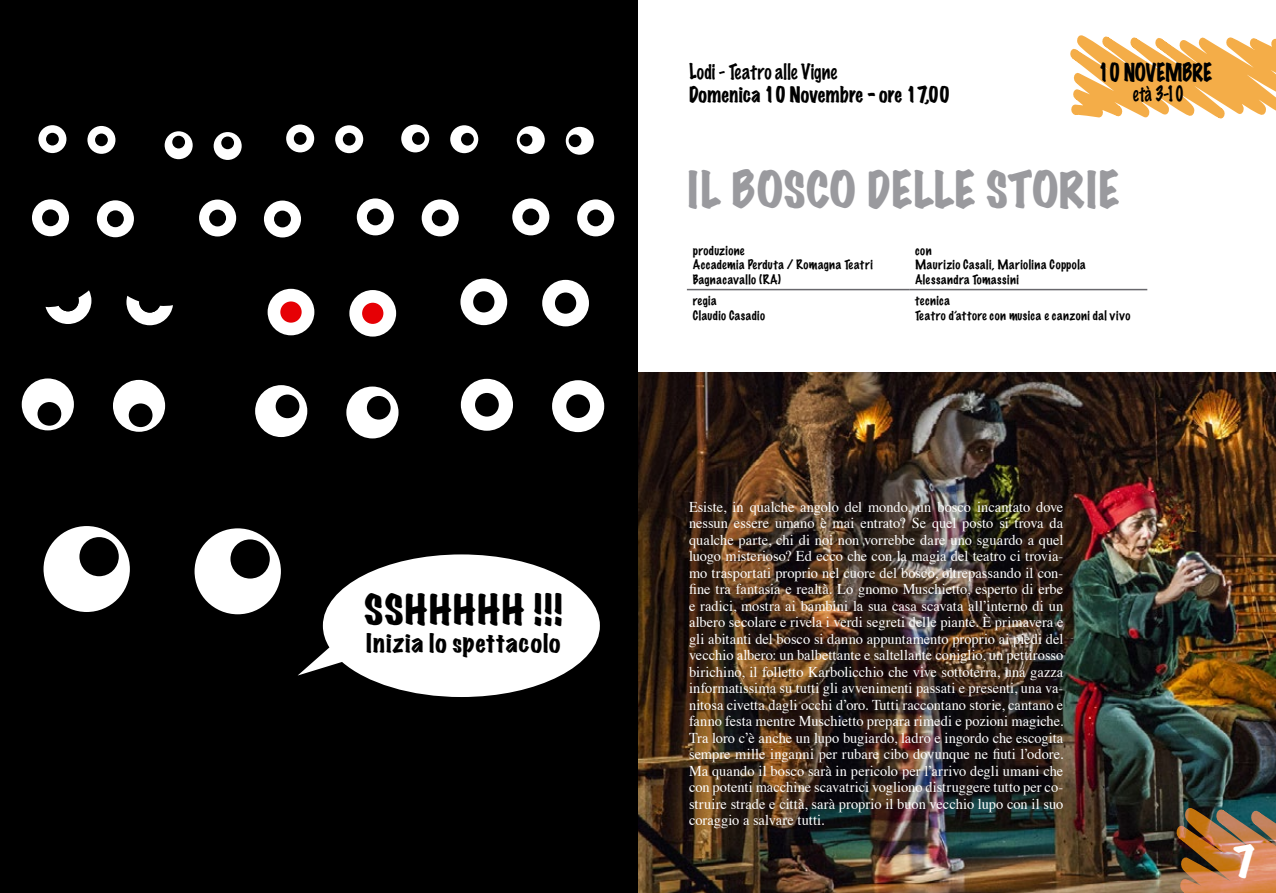
<style>
.page{position:relative;width:1276px;height:893px;background:#fff}
.page>*{position:absolute;margin:0;border:0;box-sizing:border-box;transform-origin:0 0}
.t1{font:expanded 45px "Marker Felt";letter-spacing:.01em;color:#9a9a9e;scale:.95 1}
.t2{font:expanded 37.5px "Marker Felt";letter-spacing:.045em;color:#000}
.t3{font:expanded 37.5px "Marker Felt";color:#fff}
.t4{font:expanded 23.25px "Marker Felt";letter-spacing:.035em;color:#000}
.t5{font:expanded 22.5px "Marker Felt";letter-spacing:.005em;color:#000;scale:.8 1}
.t6{font:expanded 19.5px "Marker Felt";letter-spacing:.01em;color:#000;scale:.9 1}
.t7{font:100 19.5px "Marker Felt";letter-spacing:.005em;color:#000;scale:.9 1}
.t8{font:100 19.5px "Marker Felt";letter-spacing:.005em;color:#000;scale:.8 1}
.t9{font:15px/16.5px "Times";color:#fff;text-align:justify;scale:.96 1}
.t10{font:100 12px/14.4px "Marker Felt";letter-spacing:.04em;color:#000}
</style>
<div class="page">
<svg style="left:1070px;top:35px;width:206px;height:84px"></svg>
<img style="left:638px;top:372px;width:638px;height:521px">
<hr style="left:687px;top:289px;width:222px;height:1px;background:#68676c">
<hr style="left:909px;top:289px;width:238px;height:1px;background:#68676c">
<img style="left:1175px;top:802px;width:101px;height:91px">
<div style="left:0;top:0;width:638px;height:893px;background:#000"></div>
<div style="left:44px;top:526px;width:86px;height:86px;background:#fff;border-radius:50%"></div>
<div style="left:79px;top:537px;width:40px;height:39px;background:#000;border-radius:50%"></div>
<div style="left:195px;top:528px;width:86px;height:86px;background:#fff;border-radius:50%"></div>
<div style="left:230px;top:539px;width:40px;height:40px;background:#000;border-radius:50%"></div>
<div style="left:22px;top:378px;width:52px;height:52px;background:#fff;border-radius:50%"></div>
<div style="left:38px;top:402px;width:23px;height:24px;background:#000;border-radius:50%"></div>
<div style="left:113px;top:380px;width:52px;height:52px;background:#fff;border-radius:50%"></div>
<div style="left:129px;top:403px;width:23px;height:24px;background:#000;border-radius:50%"></div>
<div style="left:461px;top:379px;width:52px;height:52px;background:#fff;border-radius:50%"></div>
<div style="left:475px;top:393px;width:24px;height:24px;background:#000;border-radius:50%"></div>
<div style="left:552px;top:380px;width:52px;height:52px;background:#fff;border-radius:50%"></div>
<div style="left:566px;top:394px;width:24px;height:24px;background:#000;border-radius:50%"></div>
<div style="left:255px;top:385px;width:52px;height:52px;background:#fff;border-radius:50%"></div>
<div style="left:276px;top:395px;width:23px;height:23px;background:#000;border-radius:50%"></div>
<div style="left:346px;top:387px;width:52px;height:51px;background:#fff;border-radius:50%"></div>
<div style="left:367px;top:396px;width:24px;height:24px;background:#000;border-radius:50%"></div>
<div style="left:460px;top:279px;width:47px;height:46px;background:#fff;border-radius:50%"></div>
<div style="left:473px;top:291px;width:21px;height:21px;background:#000;border-radius:50%"></div>
<div style="left:542px;top:280px;width:47px;height:46px;background:#fff;border-radius:50%"></div>
<div style="left:555px;top:292px;width:21px;height:22px;background:#000;border-radius:50%"></div>
<div style="left:268px;top:289px;width:46px;height:46px;background:#fff;border-radius:50%"></div>
<div style="left:280px;top:301px;width:22px;height:22px;background:#e60005;border-radius:50%"></div>
<div style="left:349px;top:290px;width:47px;height:47px;background:#fff;border-radius:50%"></div>
<div style="left:362px;top:303px;width:21px;height:21px;background:#e60005;border-radius:50%"></div>
<div style="left:32px;top:199px;width:37px;height:37px;background:#fff;border-radius:50%"></div>
<div style="left:42px;top:209px;width:17px;height:17px;background:#000;border-radius:50%"></div>
<div style="left:97px;top:200px;width:37px;height:37px;background:#fff;border-radius:50%"></div>
<div style="left:107px;top:210px;width:17px;height:17px;background:#000;border-radius:50%"></div>
<div style="left:357px;top:198px;width:37px;height:37px;background:#fff;border-radius:50%"></div>
<div style="left:367px;top:209px;width:17px;height:16px;background:#000;border-radius:50%"></div>
<div style="left:422px;top:199px;width:37px;height:37px;background:#fff;border-radius:50%"></div>
<div style="left:432px;top:209px;width:17px;height:17px;background:#000;border-radius:50%"></div>
<div style="left:512px;top:198px;width:37px;height:37px;background:#fff;border-radius:50%"></div>
<div style="left:522px;top:209px;width:17px;height:16px;background:#000;border-radius:50%"></div>
<div style="left:577px;top:199px;width:37px;height:37px;background:#fff;border-radius:50%"></div>
<div style="left:587px;top:209px;width:17px;height:17px;background:#000;border-radius:50%"></div>
<div style="left:199px;top:200px;width:37px;height:36px;background:#fff;border-radius:50%"></div>
<div style="left:209px;top:210px;width:17px;height:16px;background:#000;border-radius:50%"></div>
<div style="left:264px;top:201px;width:37px;height:36px;background:#fff;border-radius:50%"></div>
<div style="left:274px;top:211px;width:17px;height:16px;background:#000;border-radius:50%"></div>
<div style="left:38px;top:125px;width:28px;height:28px;background:#fff;border-radius:50%"></div>
<div style="left:46px;top:133px;width:13px;height:12px;background:#000;border-radius:50%"></div>
<div style="left:87px;top:126px;width:28px;height:28px;background:#fff;border-radius:50%"></div>
<div style="left:95px;top:134px;width:13px;height:12px;background:#000;border-radius:50%"></div>
<div style="left:286px;top:125px;width:28px;height:27px;background:#fff;border-radius:50%"></div>
<div style="left:294px;top:132px;width:13px;height:13px;background:#000;border-radius:50%"></div>
<div style="left:335px;top:125px;width:28px;height:28px;background:#fff;border-radius:50%"></div>
<div style="left:343px;top:133px;width:12px;height:13px;background:#000;border-radius:50%"></div>
<div style="left:401px;top:125px;width:28px;height:27px;background:#fff;border-radius:50%"></div>
<div style="left:412px;top:132px;width:13px;height:13px;background:#000;border-radius:50%"></div>
<div style="left:450px;top:125px;width:28px;height:28px;background:#fff;border-radius:50%"></div>
<div style="left:461px;top:133px;width:13px;height:13px;background:#000;border-radius:50%"></div>
<div style="left:165px;top:131px;width:28px;height:28px;background:#fff;border-radius:50%"></div>
<div style="left:172px;top:136px;width:13px;height:12px;background:#000;border-radius:50%"></div>
<div style="left:214px;top:132px;width:28px;height:28px;background:#fff;border-radius:50%"></div>
<div style="left:221px;top:136px;width:13px;height:13px;background:#000;border-radius:50%"></div>
<svg style="left:298px;top:554px;width:302px;height:143px"></svg>
<div style="left:517px;top:126px;width:28px;height:28px;background:#fff;border-radius:50%"></div>
<div style="left:519px;top:134px;width:13px;height:12px;background:#000;border-radius:50%"></div>
<div style="left:566px;top:127px;width:28px;height:28px;background:#fff;border-radius:50%"></div>
<div style="left:568px;top:134px;width:13px;height:13px;background:#000;border-radius:50%"></div>
<svg style="left:46px;top:290px;width:45px;height:34px"></svg>
<svg style="left:126px;top:296px;width:47px;height:29px"></svg>
<h2 class="t2" style="left:364px;top:582px;width:200px">SSHHHHH !!!</h2>
<h3 class="t4" style="left:366px;top:626px;width:196px">Inizia lo spettacolo</h3>
<h3 class="t7" style="left:689px;top:58px;width:166px">Lodi - Teatro alle Vigne</h3>
<h3 class="t5" style="left:1097px;top:55px;width:145px">10 NOVEMBRE</h3>
<h3 class="t6" style="left:689px;top:80px;width:291px">Domenica 10 Novembre - ore 17,00</h3>
<h3 class="t8" style="left:1132px;top:81px;width:65px">età 3-10</h3>
<h1 class="t1" style="left:688px;top:157px;width:455px">IL BOSCO DELLE STORIE</h1>
<p class="t10" style="left:693px;top:243px;width:181px">produzione<br>Accademia Perduta / Romagna Teatri<br>Bagnacavallo (RA)</p>
<p class="t10" style="left:915px;top:243px;width:172px">con<br>Maurizio Casali, Mariolina Coppola<br>Alessandra Tomassini</p>
<p class="t10" style="left:693px;top:294px;width:74px">regia<br>Claudio Casadio</p>
<p class="t10" style="left:915px;top:294px;width:217px">tecnica<br>Teatro d’attore con musica e canzoni dal vivo</p>
<p class="t9" style="left:689px;top:497px;width:391px">Esiste, in qualche angolo del mondo, un bosco incantato dove nessun essere umano è mai entrato? Se quel posto si trova da qualche parte, chi di noi non vorrebbe dare uno sguardo a quel luogo misterioso? Ed ecco che con la magia del teatro ci trovia&shy;mo trasportati proprio nel cuore del bosco, oltrepassando il con&shy;fine tra fantasia e realtà. Lo gnomo Muschietto, esperto di erbe e radici, mostra ai bambini la sua casa scavata all’interno di un albero secolare e rivela i verdi segreti delle piante. È primavera e gli abitanti del bosco si danno appuntamento proprio ai piedi del vecchio albero: un balbettante e saltellante coniglio, un pettirosso birichino, il folletto Karbolicchio che vive sottoterra, una gazza informatissima su tutti gli avvenimenti passati e presenti, una va&shy;nitosa civetta dagli occhi d’oro. Tutti raccontano storie, cantano e fanno festa mentre Muschietto prepara rimedi e pozioni magiche.<br>Tra loro c’è anche un lupo bugiardo, ladro e ingordo che escogita sempre mille inganni per rubare cibo dovunque ne fiuti l’odore.<br>Ma quando il bosco sarà in pericolo per l’arrivo degli umani che con potenti macchine scavatrici vogliono distruggere tutto per co&shy;struire strade e città, sarà proprio il buon vecchio lupo con il suo coraggio a salvare tutti.</p>
<h2 class="t3" style="left:1232px;top:834px;width:26px">7</h2>
</div>
